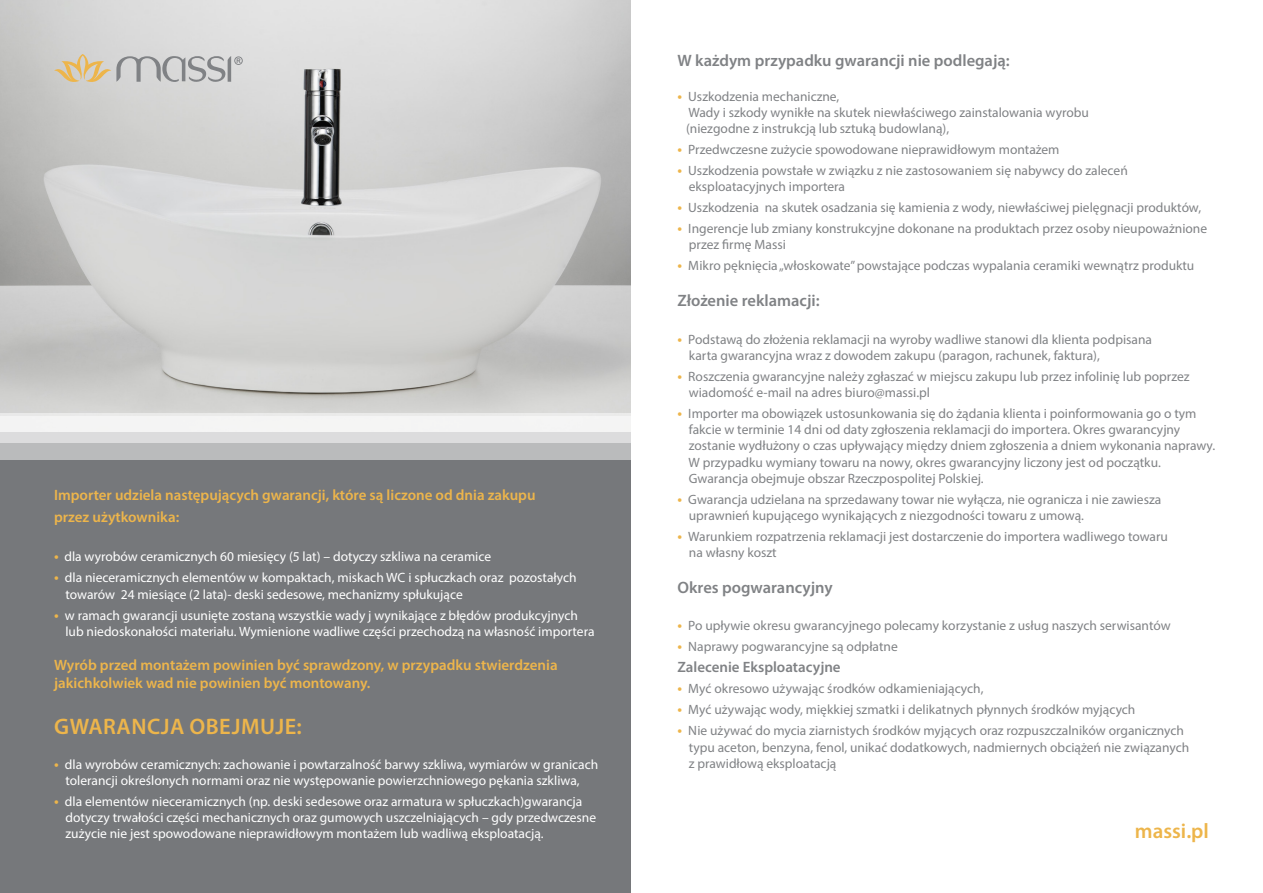
<style>
.page{position:relative;width:1263px;height:893px;background:#fff}
.page>*{position:absolute;margin:0;border:0;box-sizing:border-box;transform-origin:0 0}
.t1{font:600 22.5px "Myriad Pro";letter-spacing:.02em;color:#edb54b}
.t2{font:600 21px "Myriad Pro";color:#edb54b}
.t3{font:600 16.5px "Myriad Pro";color:#808285}
.t4{font:600 15px/21.6px "Myriad Pro";color:#edb54b}
.t5{font:600 15px "Myriad Pro";color:#808285}
.t6{font:13.5px/16.2px "Myriad Pro";color:#808285}
.t7{font:13.5px/16.2px "Myriad Pro";color:#fff}
.s1{font-weight:600;font-size:15px;color:#edb54b}
</style>
<div class="page">
<div style="left:0;top:0;width:631px;height:893px;background:#76787b"></div>
<img style="left:0;top:0;width:631px;height:414px">
<div style="left:0;top:416px;width:631px;height:43px;background:#babbbc"></div>
<svg style="left:0;top:414px;width:631px;height:29px;fill:#f4f4f3"></svg>
<svg style="left:54px;top:54px;width:189px;height:30px"></svg>
<p class="t4" style="left:54px;top:484px;width:483px">Importer udziela następujących gwarancji, które są liczone od dnia zakupu przez użytkownika:</p>
<p class="t7" style="left:54px;top:549px;width:439px"><span class="s1">•</span> dla wyrobów ceramicznych 60 miesięcy (5 lat) – dotyczy szkliwa na ceramice</p>
<p class="t7" style="left:65px;top:570px;width:513px;text-indent:-11px"><span class="s1">•</span> dla nieceramicznych elementów w kompaktach, miskach WC i spłuczkach oraz pozostałych towarów 24 miesiące (2 lata)- deski sedesowe, mechanizmy spłukujące</p>
<p class="t7" style="left:65px;top:607px;width:531px;text-indent:-11px"><span class="s1">•</span> w ramach gwarancji usunięte zostaną wszystkie wady j wynikające z błędów produkcyjnych lub niedoskonałości materiału. Wymienione wadliwe części przechodzą na własność importera</p>
<p class="t4" style="left:54px;top:656px;width:505px;line-height:18px">Wyrób przed montażem powinien być sprawdzony, w przypadku stwierdzenia jakichkolwiek wad nie powinien być montowany.</p>
<p class="t1" style="left:54px;top:712px;width:249px">GWARANCJA OBEJMUJE:</p>
<p class="t7" style="left:54px;top:756px;width:546px;text-align:center"><span class="s1">•</span> dla wyrobów ceramicznych: zachowanie i powtarzalność barwy szkliwa, wymiarów w granicach tolerancji określonych normami oraz nie występowanie powierzchniowego pękania szkliwa,</p>
<p class="t7" style="left:65px;top:793px;width:532px;text-indent:-11px"><span class="s1">•</span> dla elementów nieceramicznych (np. deski sedesowe oraz armatura w spłuczkach)gwarancja dotyczy trwałości części mechanicznych oraz gumowych uszczelniających – gdy przedwczesne zużycie nie jest spowodowane nieprawidłowym montażem lub wadliwą eksploatacją.</p>
<p class="t3" style="left:677px;top:50px;width:334px">W każdym przypadku gwarancji nie podlegają:</p>
<p class="t6" style="left:677px;top:88px;width:163px"><span class="s1">•</span> Uszkodzenia mechaniczne,</p>
<p class="t6" style="left:686px;top:104px;width:404px">Wady i szkody wynikłe na skutek niewłaściwego zainstalowania wyrobu (niezgodne z instrukcją lub sztuką budowlaną),</p>
<p class="t6" style="left:677px;top:141px;width:384px"><span class="s1">•</span> Przedwczesne zużycie spowodowane nieprawidłowym montażem</p>
<p class="t6" style="left:689px;top:162px;width:440px;text-indent:-11px"><span class="s1">•</span> Uszkodzenia powstałe w związku z nie zastosowaniem się nabywcy do zaleceń eksploatacyjnych importera</p>
<p class="t6" style="left:677px;top:199px;width:525px"><span class="s1">•</span> Uszkodzenia na skutek osadzania się kamienia z wody, niewłaściwej pielęgnacji produktów,</p>
<p class="t6" style="left:689px;top:220px;width:520px;text-indent:-11px"><span class="s1">•</span> Ingerencje lub zmiany konstrukcyjne dokonane na produktach przez osoby nieupoważnione przez firmę Massi</p>
<p class="t6" style="left:677px;top:258px;width:518px"><span class="s1">•</span> Mikro pęknięcia „włoskowate” powstające podczas wypalania ceramiki wewnątrz produktu</p>
<p class="t3" style="left:677px;top:290px;width:144px">Złożenie reklamacji:</p>
<p class="t6" style="left:689px;top:331px;width:465px;text-indent:-11px"><span class="s1">•</span> Podstawą do złożenia reklamacji na wyroby wadliwe stanowi dla klienta podpisana karta gwarancyjna wraz z dowodem zakupu (paragon, rachunek, faktura),</p>
<p class="t6" style="left:689px;top:368px;width:502px;text-indent:-11px"><span class="s1">•</span> Roszczenia gwarancyjne należy zgłaszać w miejscu zakupu lub przez infolinię lub poprzez wiadomość e-mail na adres biuro@massi.pl</p>
<p class="t6" style="left:688px;top:405px;width:528px;text-indent:-11px"><span class="s1">•</span> Importer ma obowiązek ustosunkowania się do żądania klienta i poinformowania go o tym fakcie w terminie 14 dni od daty zgłoszenia reklamacji do importera. Okres gwarancyjny zostanie wydłużony o czas upływający między dniem zgłoszenia a dniem wykonania naprawy.<br>W przypadku wymiany towaru na nowy, okres gwarancyjny liczony jest od początku.<br>Gwarancja obejmuje obszar Rzeczpospolitej Polskiej.</p>
<p class="t6" style="left:689px;top:491px;width:474px;text-indent:-11px"><span class="s1">•</span> Gwarancja udzielana na sprzedawany towar nie wyłącza, nie ogranicza i nie zawiesza uprawnień kupującego wynikających z niezgodności towaru z umową.</p>
<p class="t6" style="left:689px;top:528px;width:481px;text-indent:-11px"><span class="s1">•</span> Warunkiem rozpatrzenia reklamacji jest dostarczenie do importera wadliwego towaru na własny koszt</p>
<p class="t3" style="left:677px;top:577px;width:157px">Okres pogwarancyjny</p>
<p class="t6" style="left:677px;top:618px;width:495px"><span class="s1">•</span> Po upływie okresu gwarancyjnego polecamy korzystanie z usług naszych serwisantów</p>
<p class="t6" style="left:677px;top:639px;width:222px"><span class="s1">•</span> Naprawy pogwarancyjne są odpłatne</p>
<p class="t5" style="left:677px;top:658px;width:165px">Zalecenie Eksploatacyjne</p>
<p class="t6" style="left:677px;top:681px;width:308px"><span class="s1">•</span> Myć okresowo używając środków odkamieniających,</p>
<p class="t6" style="left:677px;top:702px;width:460px"><span class="s1">•</span> Myć używając wody, miękkiej szmatki i delikatnych płynnych środków myjących</p>
<p class="t6" style="left:689px;top:723px;width:502px;text-indent:-11px"><span class="s1">•</span> Nie używać do mycia ziarnistych środków myjących oraz rozpuszczalników organicznych typu aceton, benzyna, fenol, unikać dodatkowych, nadmiernych obciążeń nie związanych z prawidłową eksploatacją</p>
<p class="t2" style="left:1135px;top:817px;width:76px">massi.pl</p>
</div>
